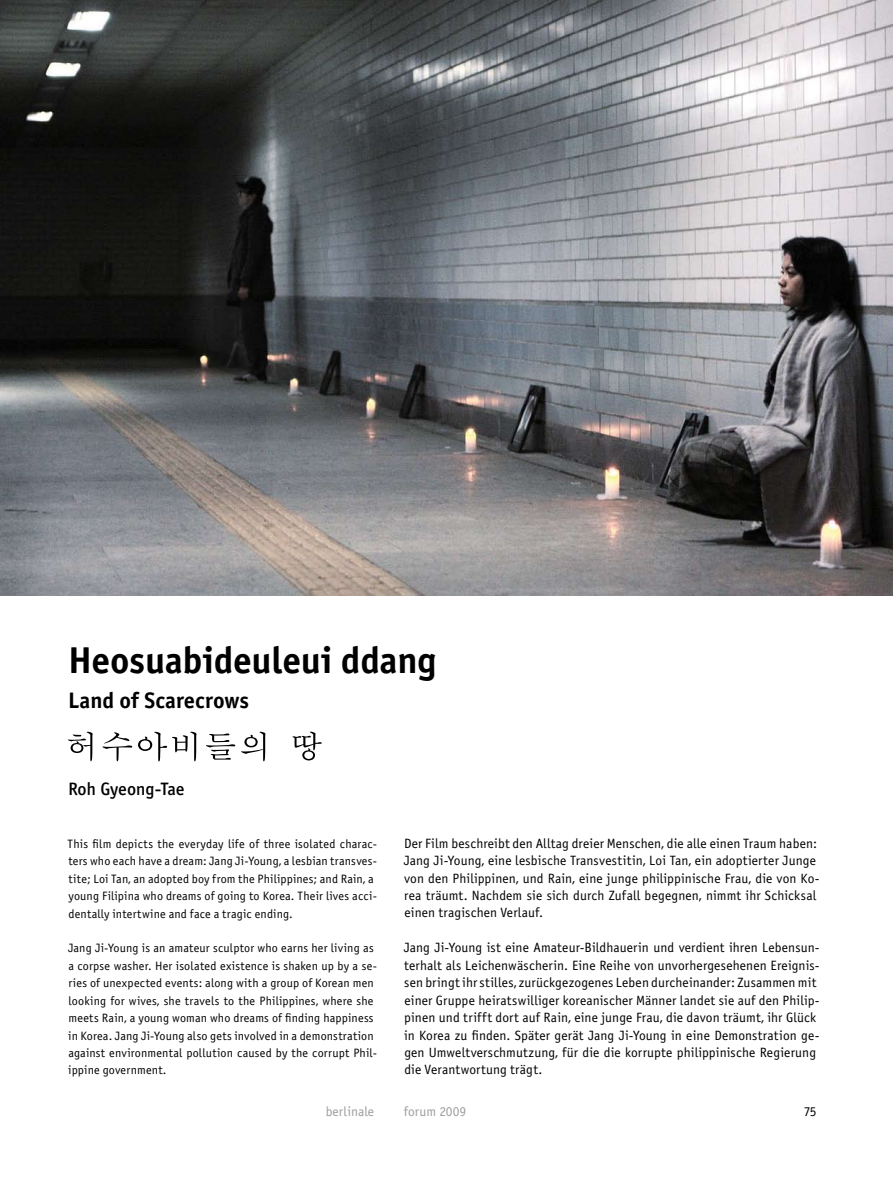
<style>
.page{position:relative;width:893px;height:1191px;background:#fff}
.page>*{position:absolute;margin:0;border:0;box-sizing:border-box;transform-origin:0 0}
.t1{font:37.5px "Officina Sans Bold ITC";letter-spacing:-.005em;color:#000}
.t2{font:22.5px "Officina Sans Bold ITC";color:#000}
.t3{font:18px "Officina Sans Medium ITC";letter-spacing:-.01em;color:#000}
.t4{font:13.5px/17.4px "Officina Sans Book ITC";letter-spacing:.005em;color:#000}
.t5{font:13.5px "Officina Sans Book ITC";color:#9c9d9f}
.t6{font:12.15px/17.4px "Officina Sans Book ITC";letter-spacing:.015em;color:#000}
</style>
<div class="page">
<img style="left:0;top:0;width:893px;height:595px">
<svg style="left:68px;top:731px;width:25px;height:30px"></svg>
<svg style="left:102px;top:732px;width:30px;height:29px"></svg>
<svg style="left:138px;top:731px;width:58px;height:30px"></svg>
<svg style="left:206px;top:733px;width:29px;height:26px"></svg>
<svg style="left:241px;top:731px;width:24px;height:31px"></svg>
<svg style="left:292px;top:731px;width:30px;height:29px"></svg>
<h1 class="t1" style="left:68px;top:637px;width:370px">Heosuabideuleui ddang</h1>
<h2 class="t2" style="left:68px;top:686px;width:183px">Land of Scarecrows</h2>
<h3 class="t3" style="left:68px;top:779px;width:118px">Roh Gyeong-Tae</h3>
<p class="t6" style="left:68px;top:835px;width:311px">This film depicts the everyday life of three isolated charac&shy;ters who each have a dream: Jang Ji-Young, a lesbian transves‑ tite; Loi Tan, an adopted boy from the Philippines; and Rain, a young Filipina who dreams of going to Korea. Their lives acci&shy;dentally intertwine and face a tragic ending.</p>
<p class="t6" style="left:68px;top:939px;width:311px">Jang Ji-Young is an amateur sculptor who earns her living as a corpse washer. Her isolated existence is shaken up by a se&shy;ries of unexpected events: along with a group of Korean men looking for wives, she travels to the Philippines, where she meets Rain, a young woman who dreams of finding happiness in Korea. Jang Ji-Young also gets involved in a demonstration against environmental pollution caused by the corrupt Phil&shy;ippine government.</p>
<p class="t4" style="left:404px;top:834px;width:417px">Der Film beschreibt den Alltag dreier Menschen, die alle einen Traum haben:<br>Jang Ji-Young, eine lesbische Transvestitin, Loi Tan, ein adoptierter Junge von den Philippinen, und Rain, eine junge philippinische Frau, die von Ko&shy;rea träumt. Nachdem sie sich durch Zufall begegnen, nimmt ihr Schicksal einen tragischen Verlauf.</p>
<p class="t4" style="left:404px;top:939px;width:417px">Jang Ji-Young ist eine Amateur-Bildhauerin und verdient ihren Lebensun&shy;terhalt als Leichenwäscherin. Eine Reihe von unvorhergesehenen Ereignis&shy;sen bringt ihr stilles, zurückgezogenes Leben durcheinander: Zusammen mit einer Gruppe heiratswilliger koreanischer Männer landet sie auf den Philip&shy;pinen und trifft dort auf Rain, eine junge Frau, die davon träumt, ihr Glück in Korea zu finden. Später gerät Jang Ji-Young in eine Demonstration ge&shy;gen Umweltverschmutzung, für die die korrupte philippinische Regierung die Verantwortung trägt.</p>
<p class="t5" style="left:326px;top:1103px;width:50px">berlinale</p>
<p class="t5" style="left:404px;top:1103px;width:64px">forum 2009</p>
<p class="t4" style="left:804px;top:1102px;width:14px">75</p>
</div>
